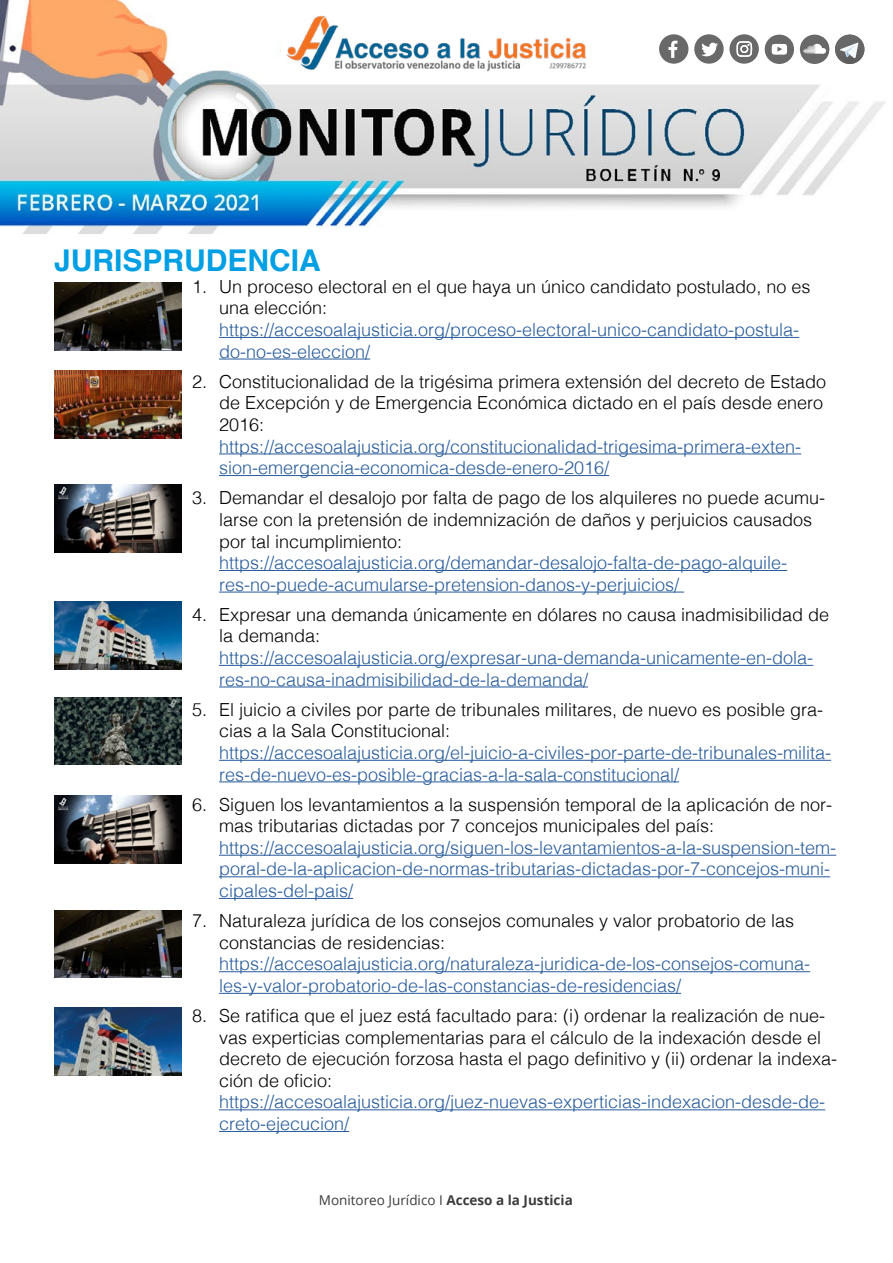
<style>
.page{position:relative;width:893px;height:1263px;background:#fff}
.page>*{position:absolute;margin:0;border:0;box-sizing:border-box;transform-origin:0 0}
.t1{font:700 30px "Helvetica";color:#009fe3}
.t2{font:300 18px/21.6px "Helvetica";color:#275b9b}
.t3{font:300 18px/21.6px "Helvetica";color:#000}
.t4{font:13.5px "Open Sans";color:#3c3c3b}
.s1{font-weight:700}
</style>
<div class="page">
<img style="left:0;top:0;width:885px;height:234px">
<hr style="left:219px;top:337px;width:580px;height:1px;background:#275b9b">
<hr style="left:219px;top:359px;width:151px;height:1px;background:#275b9b">
<hr style="left:219px;top:453px;width:582px;height:1px;background:#275b9b">
<hr style="left:219px;top:475px;width:390px;height:1px;background:#275b9b">
<hr style="left:219px;top:570px;width:568px;height:1px;background:#275b9b">
<hr style="left:219px;top:592px;width:465px;height:1px;background:#275b9b">
<hr style="left:219px;top:665px;width:594px;height:1px;background:#275b9b">
<hr style="left:219px;top:686px;width:369px;height:1px;background:#275b9b">
<hr style="left:219px;top:760px;width:612px;height:1px;background:#275b9b">
<hr style="left:219px;top:781px;width:460px;height:1px;background:#275b9b">
<hr style="left:219px;top:855px;width:617px;height:1px;background:#275b9b">
<hr style="left:219px;top:876px;width:611px;height:1px;background:#275b9b">
<hr style="left:219px;top:898px;width:134px;height:1px;background:#275b9b">
<hr style="left:219px;top:971px;width:591px;height:1px;background:#275b9b">
<hr style="left:219px;top:993px;width:462px;height:1px;background:#275b9b">
<hr style="left:219px;top:1109px;width:606px;height:1px;background:#275b9b">
<hr style="left:219px;top:1131px;width:130px;height:1px;background:#275b9b">
<img style="left:54px;top:283px;width:128px;height:67px">
<img style="left:54px;top:371px;width:128px;height:67px">
<img style="left:54px;top:485px;width:128px;height:67px">
<img style="left:54px;top:602px;width:128px;height:67px">
<img style="left:54px;top:697px;width:128px;height:68px">
<img style="left:54px;top:796px;width:128px;height:67px">
<img style="left:54px;top:910px;width:128px;height:67px">
<img style="left:54px;top:1008px;width:128px;height:67px">
<div style="left:659px;top:34px;width:29px;height:30px;background:#696969;border-radius:50%"></div>
<svg style="left:668px;top:41px;width:9px;height:17px"></svg>
<div style="left:694px;top:34px;width:30px;height:30px;background:#696969;border-radius:50%"></div>
<svg style="left:701px;top:43px;width:17px;height:13px"></svg>
<div style="left:729px;top:34px;width:30px;height:30px;background:#696969;border-radius:50%"></div>
<svg style="left:736px;top:41px;width:16px;height:16px"></svg>
<div style="left:765px;top:35px;width:29px;height:29px;background:#696969;border-radius:50%"></div>
<svg style="left:771px;top:44px;width:16px;height:11px"></svg>
<div style="left:800px;top:35px;width:29px;height:29px;background:#696969;border-radius:50%"></div>
<img style="left:822px;top:37px;width:7px;height:25px">
<svg style="left:803px;top:44px;width:23px;height:10px"></svg>
<img style="left:835px;top:35px;width:29px;height:29px;border-radius:15px">
<svg style="left:840px;top:43px;width:18px;height:15px"></svg>
<img style="left:281px;top:9px;width:315px;height:72px">
<h1 class="t1" style="left:54px;top:236px;width:268px">JURISPRUDENCIA</h1>
<p class="t3" style="left:219px;top:274px;width:593px;text-indent:-27px">1. Un proceso electoral en el que haya un único candidato postulado, no es una elección:</p>
<p class="t2" style="left:219px;top:318px;width:582px">https://accesoalajusticia.org/proceso-electoral-unico-candidato-postula&shy;do-no-es-eleccion/</p>
<p class="t3" style="left:219px;top:369px;width:609px;text-indent:-27px">2. Constitucionalidad de la trigésima primera extensión del decreto de Estado de Excepción y de Emergencia Económica dictado en el país desde enero<br>2016:</p>
<p class="t2" style="left:219px;top:434px;width:584px">https://accesoalajusticia.org/constitucionalidad-trigesima-primera-exten&shy;sion-emergencia-economica-desde-enero-2016/</p>
<p class="t3" style="left:219px;top:486px;width:608px;text-indent:-27px">3. Demandar el desalojo por falta de pago de los alquileres no puede acumu&shy;larse con la pretensión de indemnización de daños y perjuicios causados por tal incumplimiento:</p>
<p class="t2" style="left:219px;top:551px;width:570px">https://accesoalajusticia.org/demandar-desalojo-falta-de-pago-alquile&shy;res-no-puede-acumularse-pretension-danos-y-perjuicios/</p>
<p class="t3" style="left:219px;top:602px;width:612px;text-indent:-27px">4. Expresar una demanda únicamente en dólares no causa inadmisibilidad de la demanda:</p>
<p class="t2" style="left:219px;top:645px;width:596px">https://accesoalajusticia.org/expresar-una-demanda-unicamente-en-dola&shy;res-no-causa-inadmisibilidad-de-la-demanda/</p>
<p class="t3" style="left:219px;top:697px;width:606px;text-indent:-27px">5. El juicio a civiles por parte de tribunales militares, de nuevo es posible gra&shy;cias a la Sala Constitucional:</p>
<p class="t2" style="left:219px;top:740px;width:614px">https://accesoalajusticia.org/el-juicio-a-civiles-por-parte-de-tribunales-milita&shy;res-de-nuevo-es-posible-gracias-a-la-sala-constitucional/</p>
<p class="t3" style="left:219px;top:792px;width:615px;text-indent:-27px">6. Siguen los levantamientos a la suspensión temporal de la aplicación de nor&shy;mas tributarias dictadas por 7 concejos municipales del país:</p>
<p class="t2" style="left:219px;top:835px;width:619px">https://accesoalajusticia.org/siguen-los-levantamientos-a-la-suspension-tem&shy;poral-de-la-aplicacion-de-normas-tributarias-dictadas-por-7-concejos-muni&shy;cipales-del-pais/</p>
<p class="t3" style="left:219px;top:909px;width:577px;text-indent:-27px">7. Naturaleza jurídica de los consejos comunales y valor probatorio de las constancias de residencias:</p>
<p class="t2" style="left:219px;top:952px;width:593px">https://accesoalajusticia.org/naturaleza-juridica-de-los-consejos-comuna&shy;les-y-valor-probatorio-de-las-constancias-de-residencias/</p>
<p class="t3" style="left:219px;top:1003px;width:620px;text-indent:-27px">8. Se ratifica que el juez está facultado para: (i) ordenar la realización de nue&shy;vas experticias complementarias para el cálculo de la indexación desde el decreto de ejecución forzosa hasta el pago definitivo y (ii) ordenar la indexa&shy;ción de oficio:</p>
<p class="t2" style="left:219px;top:1090px;width:608px">https://accesoalajusticia.org/juez-nuevas-experticias-indexacion-desde-de&shy;creto-ejecucion/</p>
<p class="t4" style="left:319px;top:1191px;width:256px">Monitoreo Jurídico I <span class="s1">Acceso a la Justicia</span></p>
</div>
